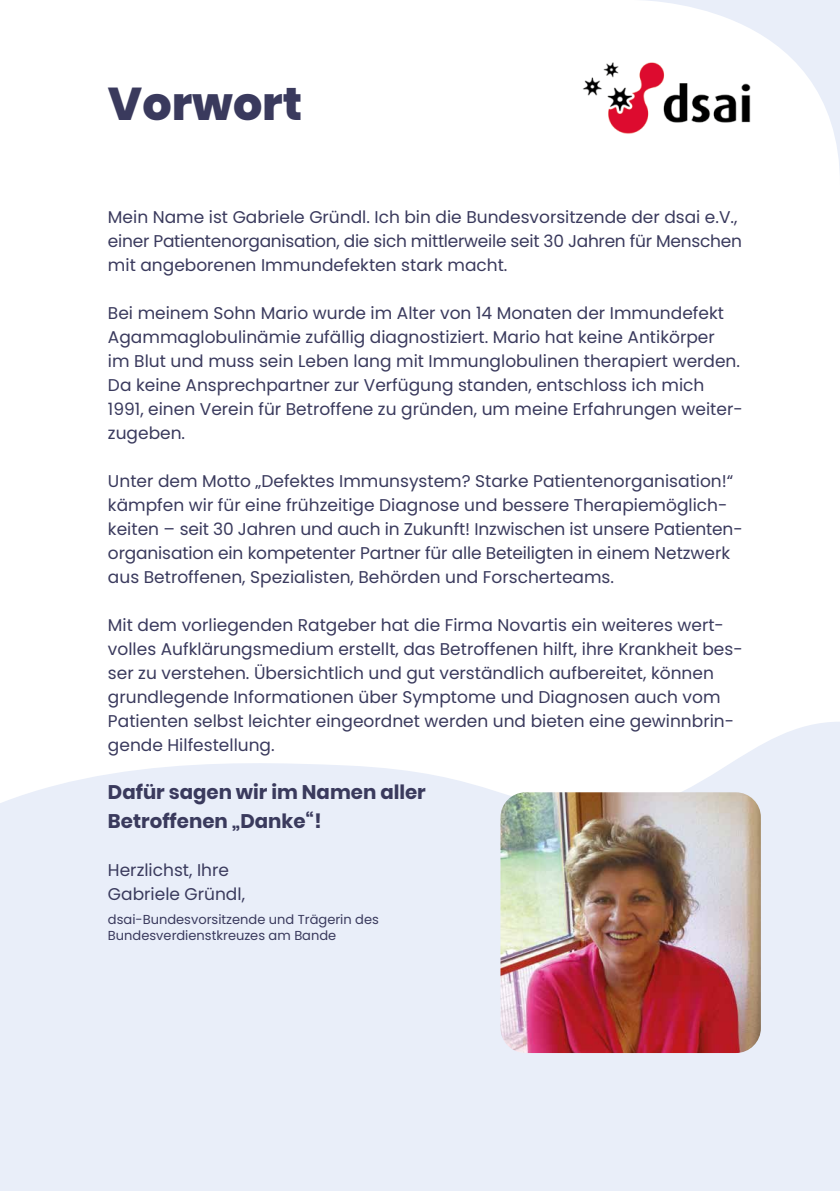
<style>
.page{position:relative;width:840px;height:1191px;background:#fff}
.page>*{position:absolute;margin:0;border:0;box-sizing:border-box;transform-origin:0 0}
.t1{font:800 46px "Poppins";color:#3a3a5d}
.t2{font:700 19.6px/28.8px "Poppins";color:#3a3a5d}
.t3{font:17px/24px "Poppins";color:#3a3a5d}
.t4{font:13px/16px "Poppins";color:#3a3a5d}
</style>
<div class="page">
<svg style="left:0;top:722px;width:839px;height:469px;background:#ebf0f9"></svg>
<img style="left:500px;top:792px;width:260px;height:261px">
<svg style="left:645px;top:0;width:194px;height:159px"></svg>
<img style="left:583px;top:60px;width:167px;height:80px">
<h1 class="t1" style="left:108px;top:78px;width:196px">Vorwort</h1>
<p class="t3" style="left:108px;top:205px;width:635px">Mein Name ist Gabriele Gründl. Ich bin die Bundesvorsitzende der dsai e.V., einer Patientenorganisation, die sich mittlerweile seit 30 Jahren für Menschen mit angeborenen Immundefekten stark macht.</p>
<p class="t3" style="left:108px;top:301px;width:636px">Bei meinem Sohn Mario wurde im Alter von 14 Monaten der Immundefekt Agammaglobulinämie zufällig diagnostiziert. Mario hat keine Antikörper<br>im Blut und muss sein Leben lang mit Immunglobulinen therapiert werden.<br>Da keine Ansprechpartner zur Verfügung standen, entschloss ich mich 1991, einen Verein für Betroffene zu gründen, um meine Erfahrungen weiter&shy;zugeben.</p>
<p class="t3" style="left:108px;top:469px;width:636px">Unter dem Motto „Defektes Immunsystem? Starke Patientenorganisation!“ kämpfen wir für eine frühzeitige Diagnose und bessere Therapiemöglich&shy;keiten – seit 30 Jahren und auch in Zukunft! Inzwischen ist unsere Patienten&shy;organisation ein kompetenter Partner für alle Beteiligten in einem Netzwerk aus Betroffenen, Spezialisten, Behörden und Forscherteams.</p>
<p class="t3" style="left:108px;top:613px;width:636px">Mit dem vorliegenden Ratgeber hat die Firma Novartis ein weiteres wert&shy;volles Aufklärungsmedium erstellt, das Betroffenen hilft, ihre Krankheit bes&shy;ser zu verstehen. Übersichtlich und gut verständlich aufbereitet, können grundlegende Informationen über Symptome und Diagnosen auch vom Patienten selbst leichter eingeordnet werden und bieten eine gewinnbrin&shy;gende Hilfestellung.</p>
<p class="t2" style="left:108px;top:778px;width:319px">Dafür sagen wir im Namen aller<br>Betroffenen „Danke“!</p>
<p class="t3" style="left:108px;top:858px;width:138px">Herzlichst, Ihre<br>Gabriele Gründl,</p>
<p class="t4" style="left:108px;top:911px;width:272px">dsai-Bundesvorsitzende und Trägerin des<br>Bundesverdienstkreuzes am Bande</p>
</div>
